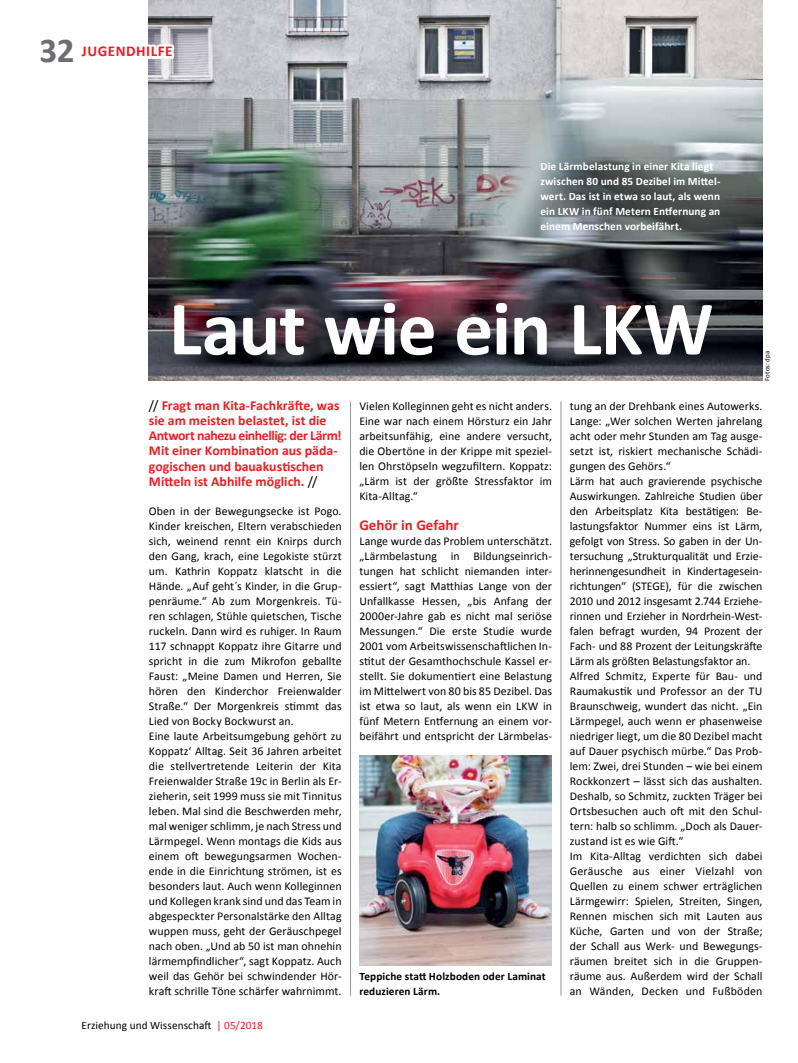
<style>
.page{position:relative;width:798px;height:1063px;background:#fff}
.page>*{position:absolute;margin:0;border:0;box-sizing:border-box;transform-origin:0 0}
.t1{font:700 77.5px "Calibri";letter-spacing:-.015em;color:#fff}
.t2{font:700 35px "Calibri";color:#6d6e71}
.t3{font:700 15px "Calibri";letter-spacing:.015em;color:#ed1d24}
.t4{font:700 15px "Calibri";letter-spacing:.04em;color:#ed1d24}
.t5{font:700 13.75px/15px "Calibri";color:#ed1d24}
.t6{font:11.88px/15px "Calibri";letter-spacing:.005em;color:#000}
.t7{font:700 11.25px/15px "Calibri";letter-spacing:.01em;color:#fff}
.t8{font:700 11.25px/15px "Calibri";letter-spacing:.01em;color:#000}
.t9{font:11.25px "Calibri";letter-spacing:.005em;color:#000}
.t10{font:6.88px "Calibri";letter-spacing:.02em;color:#000}
.s1{font-weight:400;color:#000}
.s2{color:#ed1d24}
</style>
<div class="page">
<hr style="left:560px;top:401px;width:1px;height:595px;background:#939598">
<hr style="left:350px;top:401px;width:1px;height:595px;background:#939598">
<img style="left:149px;top:0;width:613px;height:380px">
<img style="left:359px;top:755px;width:192px;height:210px">
<svg style="left:148px;top:22px;width:29px;height:55px"></svg>
<h2 class="t2" style="left:40px;top:28px;width:36px">32</h2>
<p class="t4" style="left:82px;top:42px;width:92px">JUGENDHILFE</p>
<p class="t7" style="left:540px;top:159px;width:181px">Die Lärmbelastung in einer Kita liegt zwischen 80 und 85 Dezibel im Mittel&shy;wert. Das ist in etwa so laut, als wenn ein LKW in fünf Metern Entfernung an einem Menschen vorbeifährt.</p>
<h1 class="t1" style="left:169px;top:279px;width:546px">Laut wie ein LKW</h1>
<p class="t10" style="left:762px;top:381px;width:32px;rotate:-90deg">Fotos: dpa</p>
<p class="t5" style="left:149px;top:398px;width:194px"><span class="s1">//</span> Fragt man Kita-Fachkräfte, was sie am meisten belastet, ist die<br>Antwort nahezu einhellig: der Lärm!<br>Mit einer Kombination aus päda&shy;gogischen und bauakustischen<br>Mitteln ist Abhilfe möglich. <span class="s1">//</span></p>
<p class="t6" style="left:149px;top:504px;width:194px">Oben in der Bewegungsecke ist Pogo.<br>Kinder kreischen, Eltern verabschieden sich, weinend rennt ein Knirps durch den Gang, krach, eine Legokiste stürzt um. Kathrin Koppatz klatscht in die Hände. „Auf geht´s Kinder, in die Grup&shy;penräume.“ Ab zum Morgenkreis. Tü&shy;ren schlagen, Stühle quietschen, Tische ruckeln. Dann wird es ruhiger. In Raum 117 schnappt Koppatz ihre Gitarre und spricht in die zum Mikrofon geballte Faust: „Meine Damen und Herren, Sie hören den Kinderchor Freienwalder Straße.“ Der Morgenkreis stimmt das Lied von Bocky Bockwurst an.<br>Eine laute Arbeitsumgebung gehört zu Koppatz‘ Alltag. Seit 36 Jahren arbeitet die stellvertretende Leiterin der Kita Freienwalder Straße 19c in Berlin als Er&shy;zieherin, seit 1999 muss sie mit Tinnitus leben. Mal sind die Beschwerden mehr, mal weniger schlimm, je nach Stress und Lärmpegel. Wenn montags die Kids aus einem oft bewegungsarmen Wochen&shy;ende in die Einrichtung strömen, ist es besonders laut. Auch wenn Kolleginnen und Kollegen krank sind und das Team in abgespeckter Personalstärke den Alltag wuppen muss, geht der Geräuschpegel nach oben. „Und ab 50 ist man ohnehin lärmempfindlicher“, sagt Koppatz. Auch weil das Gehör bei schwindender Hör&shy;kraft schrille Töne schärfer wahrnimmt.</p>
<p class="t9" style="left:81px;top:1018px;width:183px">Erziehung und Wissenschaft <span class="s2">| 05/2018</span></p>
<p class="t6" style="left:359px;top:399px;width:194px;text-align:justify">Vielen Kolleginnen geht es nicht anders.<br>Eine war nach einem Hörsturz ein Jahr arbeitsunfähig, eine andere versucht, die Obertöne in der Krippe mit speziel&shy;len Ohrstöpseln wegzufiltern. Koppatz: „Lärm ist der größte Stressfaktor im Kita-Alltag.“</p>
<p class="t3" style="left:359px;top:516px;width:101px">Gehör in Gefahr</p>
<p class="t6" style="left:359px;top:534px;width:194px;text-align:justify">Lange wurde das Problem unterschätzt. „Lärmbelastung in Bildungseinrich&shy;tungen hat schlicht niemanden inter&shy;essiert“, sagt Matthias Lange von der Unfallkasse Hessen, „bis Anfang der 2000er-Jahre gab es nicht mal seriöse Messungen.“ Die erste Studie wurde 2001 vom Arbeitswissenschaftlichen In&shy;stitut der Gesamthochschule Kassel er&shy;stellt. Sie dokumentiert eine Belastung im Mittelwert von 80 bis 85 Dezibel. Das ist etwa so laut, als wenn ein LKW in fünf Metern Entfernung an einem vor&shy;beifährt und entspricht der Lärmbelas-</p>
<p class="t8" style="left:359px;top:969px;width:188px">Teppiche statt Holzboden oder Laminat reduzieren Lärm.</p>
<p class="t6" style="left:569px;top:399px;width:194px">tung an der Drehbank eines Autowerks.<br>Lange: „Wer solchen Werten jahrelang acht oder mehr Stunden am Tag ausge&shy;setzt ist, riskiert mechanische Schädi&shy;gungen des Gehörs.“<br>Lärm hat auch gravierende psychische Auswirkungen. Zahlreiche Studien über den Arbeitsplatz Kita bestätigen: Be&shy;lastungsfaktor Nummer eins ist Lärm, gefolgt von Stress. So gaben in der Un&shy;tersuchung „Strukturqualität und Erzie&shy;herinnengesundheit in Kindertagesein&shy;richtungen“ (STEGE), für die zwischen 2010 und 2012 insgesamt 2.744 Erziehe&shy;rinnen und Erzieher in Nordrhein-West&shy;falen befragt wurden, 94 Prozent der Fach- und 88 Prozent der Leitungskräfte Lärm als größten Belastungsfaktor an.<br>Alfred Schmitz, Experte für Bau- und Raumakustik und Professor an der TU Braunschweig, wundert das nicht. „Ein Lärmpegel, auch wenn er phasenweise niedriger liegt, um die 80 Dezibel macht auf Dauer psychisch mürbe.“ Das Prob&shy;lem: Zwei, drei Stunden – wie bei einem Rockkonzert – lässt sich das aushalten.<br>Deshalb, so Schmitz, zuckten Träger bei Ortsbesuchen auch oft mit den Schul&shy;tern: halb so schlimm. „Doch als Dauer&shy;zustand ist es wie Gift.“<br>Im Kita-Alltag verdichten sich dabei Geräusche aus einer Vielzahl von Quellen zu einem schwer erträglichen Lärmgewirr: Spielen, Streiten, Singen, Rennen mischen sich mit Lauten aus Küche, Garten und von der Straße; der Schall aus Werk- und Bewegungs&shy;räumen breitet sich in die Gruppen&shy;räume aus. Außerdem wird der Schall an Wänden, Decken und Fußböden</p>
</div>
